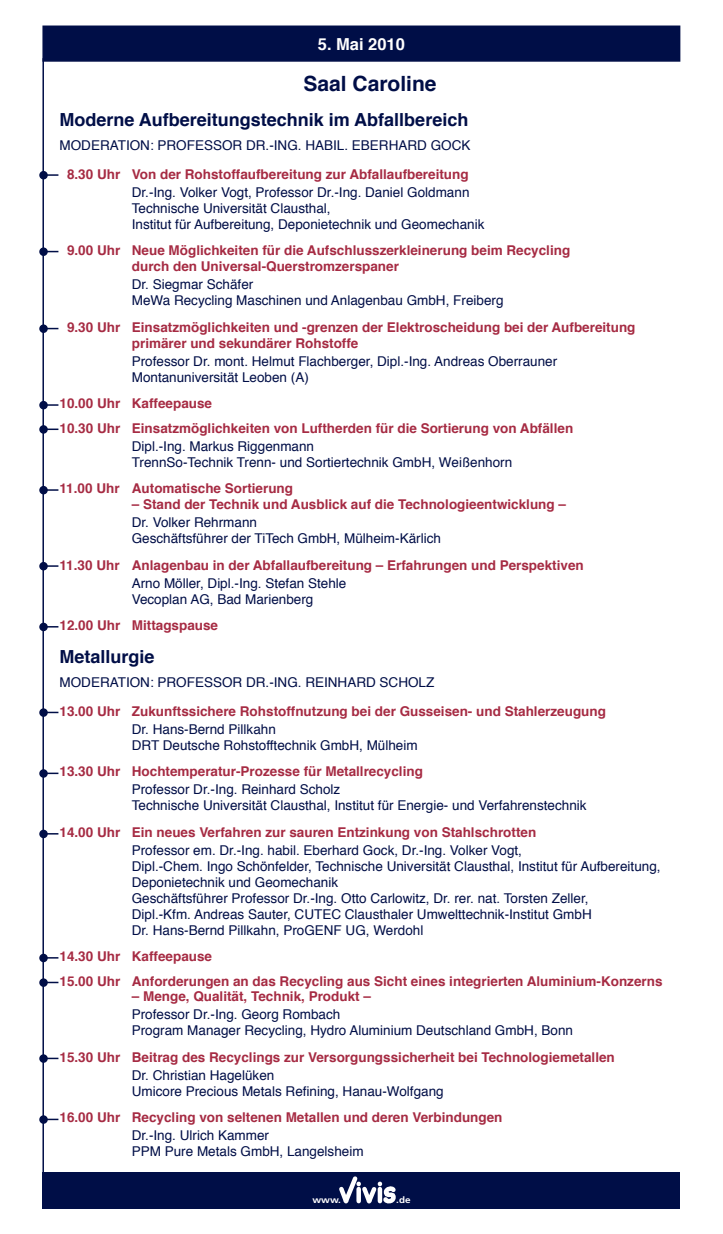
<style>
.page{position:relative;width:723px;height:1234px;background:#fff}
.page>*{position:absolute;margin:0;border:0;box-sizing:border-box;transform-origin:0 0}
.t1{font:700 21px "Helvetica";color:#000e47}
.t2{font:700 18px "Helvetica";color:#000e47}
.t3{font:700 16.5px "Helvetica";color:#fff}
.t4{font:13.5px/15.9px "Helvetica";color:#000e47}
.t5{font:700 13.5px/15.9px "Helvetica";color:#a62b43}
.t6{font:700 9px "Frutiger";color:#fff;scale:1.1 1}
</style>
<div class="page">
<div style="left:43px;top:1171px;width:637px;height:37px;background:#000e47"></div>
<svg style="left:339px;top:1176px;width:57px;height:28px"></svg>
<div style="left:42px;top:25px;width:638px;height:37px;background:#000e47;border:2px solid #000e47"></div>
<hr style="left:42px;top:58px;width:2px;height:1118px;background:#000e47">
<div style="left:39px;top:171px;width:9px;height:8px;border:2px solid #000e47;border-radius:50%"></div>
<svg style="left:44px;top:174px;width:14px;height:2px"></svg>
<div style="left:40px;top:248px;width:7px;height:7px;background:#000e47;border-radius:50%"></div>
<div style="left:39px;top:247px;width:9px;height:9px;border:2px solid #000e47;border-radius:50%"></div>
<svg style="left:45px;top:251px;width:13px;height:1px"></svg>
<div style="left:40px;top:325px;width:7px;height:7px;background:#000e47;border-radius:50%"></div>
<div style="left:39px;top:324px;width:9px;height:9px;border:2px solid #000e47;border-radius:50%"></div>
<svg style="left:45px;top:328px;width:13px;height:1px"></svg>
<div style="left:40px;top:401px;width:7px;height:7px;background:#000e47;border-radius:50%"></div>
<div style="left:39px;top:401px;width:9px;height:8px;border:2px solid #000e47;border-radius:50%"></div>
<svg style="left:45px;top:404px;width:13px;height:1px"></svg>
<div style="left:39px;top:425px;width:9px;height:8px;border:2px solid #000e47;border-radius:50%"></div>
<svg style="left:44px;top:428px;width:14px;height:2px"></svg>
<div style="left:40px;top:486px;width:7px;height:7px;background:#000e47;border-radius:50%"></div>
<div style="left:39px;top:486px;width:9px;height:8px;border:2px solid #000e47;border-radius:50%"></div>
<svg style="left:45px;top:489px;width:13px;height:1px"></svg>
<div style="left:40px;top:562px;width:7px;height:7px;background:#000e47;border-radius:50%"></div>
<div style="left:39px;top:562px;width:9px;height:8px;border:2px solid #000e47;border-radius:50%"></div>
<svg style="left:45px;top:565px;width:13px;height:1px"></svg>
<div style="left:40px;top:623px;width:7px;height:7px;background:#000e47;border-radius:50%"></div>
<div style="left:39px;top:622px;width:9px;height:9px;border:2px solid #000e47;border-radius:50%"></div>
<svg style="left:45px;top:626px;width:13px;height:1px"></svg>
<div style="left:39px;top:708px;width:9px;height:8px;border:2px solid #000e47;border-radius:50%"></div>
<svg style="left:44px;top:711px;width:14px;height:2px"></svg>
<div style="left:39px;top:769px;width:9px;height:8px;border:2px solid #000e47;border-radius:50%"></div>
<svg style="left:44px;top:772px;width:14px;height:2px"></svg>
<div style="left:40px;top:830px;width:7px;height:7px;background:#000e47;border-radius:50%"></div>
<div style="left:39px;top:829px;width:9px;height:9px;border:2px solid #000e47;border-radius:50%"></div>
<svg style="left:45px;top:832px;width:13px;height:2px"></svg>
<div style="left:40px;top:954px;width:7px;height:7px;background:#000e47;border-radius:50%"></div>
<div style="left:39px;top:953px;width:9px;height:9px;border:2px solid #000e47;border-radius:50%"></div>
<svg style="left:45px;top:956px;width:13px;height:2px"></svg>
<div style="left:39px;top:978px;width:9px;height:8px;border:2px solid #000e47;border-radius:50%"></div>
<svg style="left:44px;top:981px;width:14px;height:2px"></svg>
<div style="left:40px;top:1054px;width:7px;height:7px;background:#000e47;border-radius:50%"></div>
<div style="left:39px;top:1054px;width:9px;height:8px;border:2px solid #000e47;border-radius:50%"></div>
<svg style="left:45px;top:1057px;width:13px;height:1px"></svg>
<div style="left:40px;top:1115px;width:7px;height:7px;background:#000e47;border-radius:50%"></div>
<div style="left:39px;top:1114px;width:9px;height:9px;border:2px solid #000e47;border-radius:50%"></div>
<svg style="left:45px;top:1118px;width:13px;height:1px"></svg>
<p class="t3" style="left:318px;top:37px;width:89px">5. Mai 2010</p>
<h1 class="t1" style="left:303px;top:76px;width:135px">Saal caroline</h1>
<h2 class="t2" style="left:60px;top:112px;width:410px">Moderne Aufbereitungstechnik im Abfallbereich</h2>
<p class="t4" style="left:60px;top:139px;width:412px">MODERATION: PROFESSOR DR.-ING. HABIL. EBERHARD GOCK</p>
<p class="t5" style="left:67px;top:166px;width:403px">8.30 Uhr Von der Rohstoffaufbereitung zur Abfallaufbereitung</p>
<p class="t4" style="left:132px;top:186px;width:354px">Dr.-Ing. Volker Vogt, Professor Dr.-Ing. Daniel Goldmann<br>Technische Universität Clausthal,<br>Institut für Aufbereitung, Deponietechnik und Geomechanik</p>
<p class="t5" style="left:132px;top:243px;width:440px;text-indent:-65px">9.00 Uhr Neue Möglichkeiten für die Aufschlusszerkleinerung beim Recycling durch den Universal-Querstromzerspaner</p>
<p class="t4" style="left:132px;top:278px;width:373px">Dr. Siegmar Schäfer<br>MeWa Recycling Maschinen und Anlagenbau GmbH, Freiberg</p>
<p class="t5" style="left:132px;top:319px;width:505px;text-indent:-65px">9.30 Uhr Einsatzmöglichkeiten und -grenzen der Elektroscheidung bei der Aufbereitung primärer und sekundärer Rohstoffe</p>
<p class="t4" style="left:132px;top:354px;width:427px">Professor Dr. mont. Helmut Flachberger, Dipl.-Ing. Andreas Oberrauner<br>Montanuniversität Leoben (A)</p>
<p class="t5" style="left:60px;top:391px;width:515px;line-height:24.5px">10.00 Uhr Kaffeepause<br>10.30 Uhr Einsatzmöglichkeiten von Luftherden für die Sortierung von Abfällen</p>
<p class="t4" style="left:132px;top:439px;width:382px">Dipl.-Ing. Markus Riggenmann<br>TrennSo-Technik Trenn- und Sortiertechnik GmbH, Weißenhorn</p>
<p class="t5" style="left:60px;top:481px;width:235px">11.00 uhr Automatische Sortierung</p>
<p class="t5" style="left:132px;top:496px;width:436px">– Stand der Technik und Ausblick auf die Technologieentwicklung –</p>
<p class="t4" style="left:132px;top:515px;width:311px">Dr. Volker Rehrmann<br>Geschäftsführer der TiTech GmbH, Mülheim-Kärlich</p>
<p class="t5" style="left:60px;top:557px;width:526px">11.30 Uhr Anlagenbau in der Abfallaufbereitung – Erfahrungen und Perspektiven</p>
<p class="t4" style="left:132px;top:576px;width:216px">Arno Möller, Dipl.-Ing. Stefan Stehle<br>Vecoplan AG, Bad Marienberg</p>
<p class="t5" style="left:60px;top:618px;width:160px">12.00 uhr Mittagspause</p>
<h2 class="t2" style="left:60px;top:649px;width:97px">Metallurgie</h2>
<p class="t4" style="left:60px;top:675px;width:376px">MODERATION: PROFESSOR DR.-ING. REINHARD SCHOLZ</p>
<p class="t5" style="left:60px;top:703px;width:548px">13.00 Uhr Zukunftssichere Rohstoffnutzung bei der Gusseisen- und Stahlerzeugung</p>
<p class="t4" style="left:132px;top:722px;width:287px">Dr. Hans-Bernd Pillkahn<br>DRT Deutsche Rohstofftechnik GmbH, Mülheim</p>
<p class="t5" style="left:60px;top:763px;width:365px">13.30 Uhr Hochtemperatur-Prozesse für Metallrecycling</p>
<p class="t4" style="left:132px;top:782px;width:456px">Professor Dr.-Ing. Reinhard Scholz<br>Technische Universität Clausthal, Institut für Energie- und Verfahrenstechnik</p>
<p class="t5" style="left:60px;top:824px;width:478px">14.00 Uhr Ein neues Verfahren zur sauren Entzinkung von Stahlschrotten</p>
<p class="t4" style="left:132px;top:843px;width:530px">Professor em. Dr.-Ing. habil. Eberhard Gock, Dr.-Ing. Volker Vogt,<br>Dipl.-Chem. Ingo Schönfelder, Technische Universität Clausthal, Institut für Aufbereitung, Deponietechnik und Geomechanik<br>Geschäftsführer Professor Dr.-Ing. Otto Carlowitz, Dr. rer. nat. Torsten Zeller,<br>Dipl.-Kfm. Andreas Sauter, CUTEC Clausthaler Umwelttechnik-Institut GmbH<br>Dr. Hans-Bernd Pillkahn, ProGENF UG, Werdohl</p>
<p class="t5" style="left:60px;top:944px;width:604px;line-height:24.5px">14.30 Uhr Kaffeepause<br>15.00 Uhr Anforderungen an das Recycling aus Sicht eines integrierten Aluminium-Konzerns</p>
<p class="t5" style="left:132px;top:988px;width:241px">– Menge, Qualität, Technik, Produkt –</p>
<p class="t4" style="left:132px;top:1007px;width:443px">Professor Dr.-Ing. Georg Rombach<br>Program Manager Recycling, Hydro Aluminium Deutschland GmbH, Bonn</p>
<p class="t5" style="left:60px;top:1049px;width:557px">15.30 Uhr Beitrag des Recyclings zur Versorgungssicherheit bei Technologiemetallen</p>
<p class="t4" style="left:132px;top:1068px;width:313px">Dr. Christian Hagelüken<br>Umicore Precious Metals Refining, Hanau-Wolfgang</p>
<p class="t5" style="left:60px;top:1109px;width:444px">16.00 Uhr Recycling von seltenen Metallen und deren Verbindungen</p>
<p class="t4" style="left:132px;top:1128px;width:233px">Dr.-Ing. Ulrich Kammer<br>PPM Pure Metals GmbH, Langelsheim</p>
<p class="t6" style="left:312px;top:1194px;width:28px">www.</p>
<p class="t6" style="left:396px;top:1194px;width:15px">.de</p>
</div>
